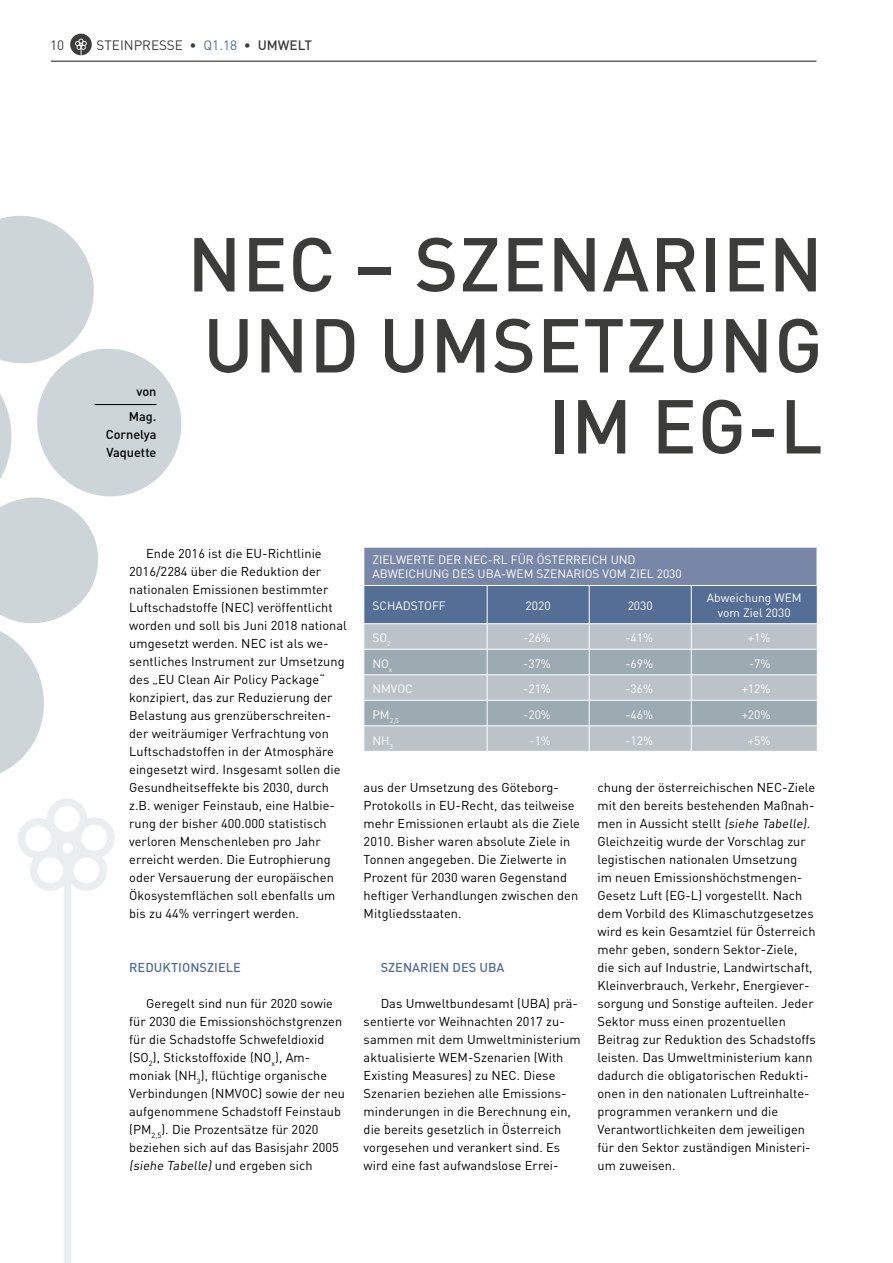
<style>
.page{position:relative;width:893px;height:1263px;background:#fff}
.page>*{position:absolute;margin:0;border:0;box-sizing:border-box;transform-origin:0 0}
.t1{font:500 75px/81px "DIN";letter-spacing:.01em;color:#3c3c3b;text-align:right}
.t2{font:13.5px "DIN";color:#3c3c3b}
.t3{font:12.75px/18px "DIN";letter-spacing:.005em;color:#000}
.t4{font:500 12.75px "DIN";letter-spacing:.005em;color:#546e95}
.t5{font:500 12.75px/25.5px "DIN";color:#000;text-align:right}
.t6{font:12px/14.4px "DIN";color:#fff}
.t7{font:7.05px "DIN";color:#fff}
.s1{color:#546e95}
.s2{font-weight:500}
</style>
<div class="page">
<svg style="left:18px;top:823px;width:97px;height:440px"></svg>
<hr style="left:51px;top:61px;width:765px;height:1px;background:#3c3c3b">
<svg style="left:0;top:216px;width:182px;height:607px"></svg>
<hr style="left:94px;top:404px;width:62px;height:1px;background:#000">
<div style="left:364px;top:547px;width:453px;height:38px;background:#7887a8"></div>
<hr style="left:363px;top:547px;width:124px;height:1px;background:#fff">
<hr style="left:487px;top:547px;width:102px;height:1px;background:#fff">
<hr style="left:589px;top:547px;width:102px;height:1px;background:#fff">
<hr style="left:691px;top:547px;width:127px;height:1px;background:#fff">
<svg style="left:363px;top:586px;width:455px;height:165px;background:#9dabb8"></svg>
<hr style="left:487px;top:586px;width:1px;height:37px;background:#fff">
<hr style="left:589px;top:586px;width:1px;height:37px;background:#fff">
<hr style="left:691px;top:586px;width:1px;height:37px;background:#fff">
<hr style="left:817px;top:586px;width:1px;height:37px;background:#fff">
<hr style="left:816px;top:548px;width:2px;height:37px;background:#fff">
<div style="left:70px;top:34px;width:22px;height:21px;background:#3c3c3b;border-radius:50%"></div>
<svg style="left:75px;top:39px;width:12px;height:16px"></svg>
<p class="t2" style="left:50px;top:37px;width:16px">10</p>
<p class="t2" style="left:97px;top:37px;width:217px">STEINPRESSE • <span class="s1">Q1.18</span> • <span class="s2">UMWELT</span></p>
<p class="t5" style="left:129px;top:378px;width:29px">von<br>Mag.</p>
<p class="t5" style="left:106px;top:425px;width:52px;line-height:18px;text-align:left">Cornelya<br>Vaquette</p>
<h1 class="t1" style="left:187px;top:221px;width:637px">NEC – SZENARIEN<br>UND UMSETZUNG<br>IM EG-L</h1>
<p class="t3" style="left:129px;top:544px;width:219px;text-indent:17px">Ende 2016 ist die EU-Richtlinie 2016/2284 über die Reduktion der nationalen Emissionen bestimmter Luftschadstoffe (NEC) veröffentlicht worden und soll bis Juni 2018 national umgesetzt werden. NEC ist als we&shy;sentliches Instrument zur Umsetzung des „EU Clean Air Policy Package“ konzipiert, das zur Reduzierung der Belastung aus grenzüberschreiten&shy;der weiträumiger Verfrachtung von Luftschadstoffen in der Atmosphäre eingesetzt wird. Insgesamt sollen die Gesundheitseffekte bis 2030, durch z.B. weniger Feinstaub, eine Halbie&shy;rung der bisher 400.000 statistisch verloren Menschenleben pro Jahr erreicht werden. Die Eutrophierung oder Versauerung der europäischen Ökosystemflächen soll ebenfalls um bis zu 44% verringert werden.</p>
<p class="t4" style="left:129px;top:959px;width:113px">REDUKTIONSZIELE</p>
<p class="t3" style="left:129px;top:994px;width:217px;text-indent:17px">Geregelt sind nun für 2020 sowie für 2030 die Emissionshöchstgrenzen für die Schadstoffe Schwefeldioxid (SO<sub>2</sub>), Stickstoffoxide (NO<sub>x</sub>), Am&shy;moniak (NH<sub>3</sub>), flüchtige organische Verbindungen (NMVOC) sowie der neu aufgenommene Schadstoff Feinstaub (PM<sub>2,5</sub>). Die Prozentsätze für 2020 beziehen sich auf das Basisjahr 2005 (siehe Tabelle) u n d e rg e b e n s i c h</p>
<p class="t6" style="left:372px;top:552px;width:311px">ZIELWERTE DER NEC-RL FÜR ÖSTERREICH UND<br>ABWEICHUNG DES UBA-WEM SZENARIOS VOM ZIEL 2030</p>
<p class="t6" style="left:372px;top:598px;width:75px">SCHADSTOFF</p>
<p class="t6" style="left:526px;top:598px;width:27px">2020</p>
<p class="t6" style="left:628px;top:598px;width:27px">2030</p>
<p class="t6" style="left:707px;top:590px;width:96px;text-align:center">Abweichung WEM vom Ziel 2030</p>
<p class="t6" style="left:372px;top:631px;width:20px">SO<sub>2</sub></p>
<p class="t6" style="left:523px;top:631px;width:29px">-26%</p>
<p class="t6" style="left:625px;top:631px;width:29px">-41%</p>
<p class="t6" style="left:748px;top:631px;width:24px">+1%</p>
<p class="t6" style="left:372px;top:656px;width:21px">NO<sub>x</sub></p>
<p class="t6" style="left:523px;top:656px;width:29px">-37%</p>
<p class="t6" style="left:625px;top:656px;width:29px">-69%</p>
<p class="t6" style="left:749px;top:656px;width:23px">-7%</p>
<p class="t6" style="left:372px;top:682px;width:42px">NMVOC</p>
<p class="t6" style="left:523px;top:682px;width:29px">-21%</p>
<p class="t6" style="left:625px;top:682px;width:29px">-36%</p>
<p class="t6" style="left:742px;top:682px;width:30px">+12%</p>
<p class="t7" style="left:372px;top:716px;width:28px"><sup>PM</sup>2,5</p>
<p class="t6" style="left:523px;top:707px;width:29px">-20%</p>
<p class="t6" style="left:625px;top:707px;width:29px">-46%</p>
<p class="t6" style="left:742px;top:707px;width:30px">+20%</p>
<p class="t6" style="left:372px;top:733px;width:22px">NH<sub>3</sub></p>
<p class="t6" style="left:530px;top:733px;width:23px">-1%</p>
<p class="t6" style="left:625px;top:733px;width:29px">-12%</p>
<p class="t6" style="left:748px;top:733px;width:24px">+5%</p>
<p class="t3" style="left:364px;top:778px;width:218px">aus der Umsetzung des Göteborg-Protokolls in EU-Recht, das teilweise mehr Emissionen erlaubt als die Ziele 2010. Bisher waren absolute Ziele in Tonnen angegeben. Die Zielwerte in Prozent für 2030 waren Gegenstand heftiger Verhandlungen zwischen den Mitgliedsstaaten.</p>
<p class="t4" style="left:381px;top:959px;width:125px">SZENARIEN DES UBA</p>
<p class="t3" style="left:364px;top:994px;width:219px;text-indent:17px">Das Umweltbundesamt (UBA) prä&shy;sentierte vor Weihnachten 2017 zu&shy;sammen mit dem Umweltministerium aktualisierte WEM-Szenarien (With Existing Measures) zu NEC. Diese Szenarien beziehen alle Emissions&shy;minderungen in die Berechnung ein, die bereits gesetzlich in Österreich vorgesehen und verankert sind. Es wird eine fast aufwandslose Errei-</p>
<p class="t3" style="left:597px;top:778px;width:220px">chung der österreichischen NEC-Ziele mit den bereits bestehenden Maßnah&shy;men in Aussicht stellt (siehe Tabelle).<br>Gleichzeitig wurde der Vorschlag zur legistischen nationalen Umsetzung<br>im neuen Emissionshöchstmengen-Gesetz Luft (EG-L) vorgestellt. Nach dem Vorbild des Klimaschutzgesetzes wird es kein Gesamtziel für Österreich mehr geben, sondern Sektor-Ziele, die sich auf Industrie, Landwirtschaft, Kleinverbrauch, Verkehr, Energiever&shy;sorgung und Sonstige aufteilen. Jeder Sektor muss einen prozentuellen Beitrag zur Reduktion des Schadstoffs leisten. Das Umweltministerium kann dadurch die obligatorischen Redukti&shy;onen in den nationalen Luftreinhalte&shy;programmen verankern und die Verantwortlichkeiten dem jeweiligen für den Sektor zuständigen Ministeri&shy;um zuweisen.</p>
</div>
